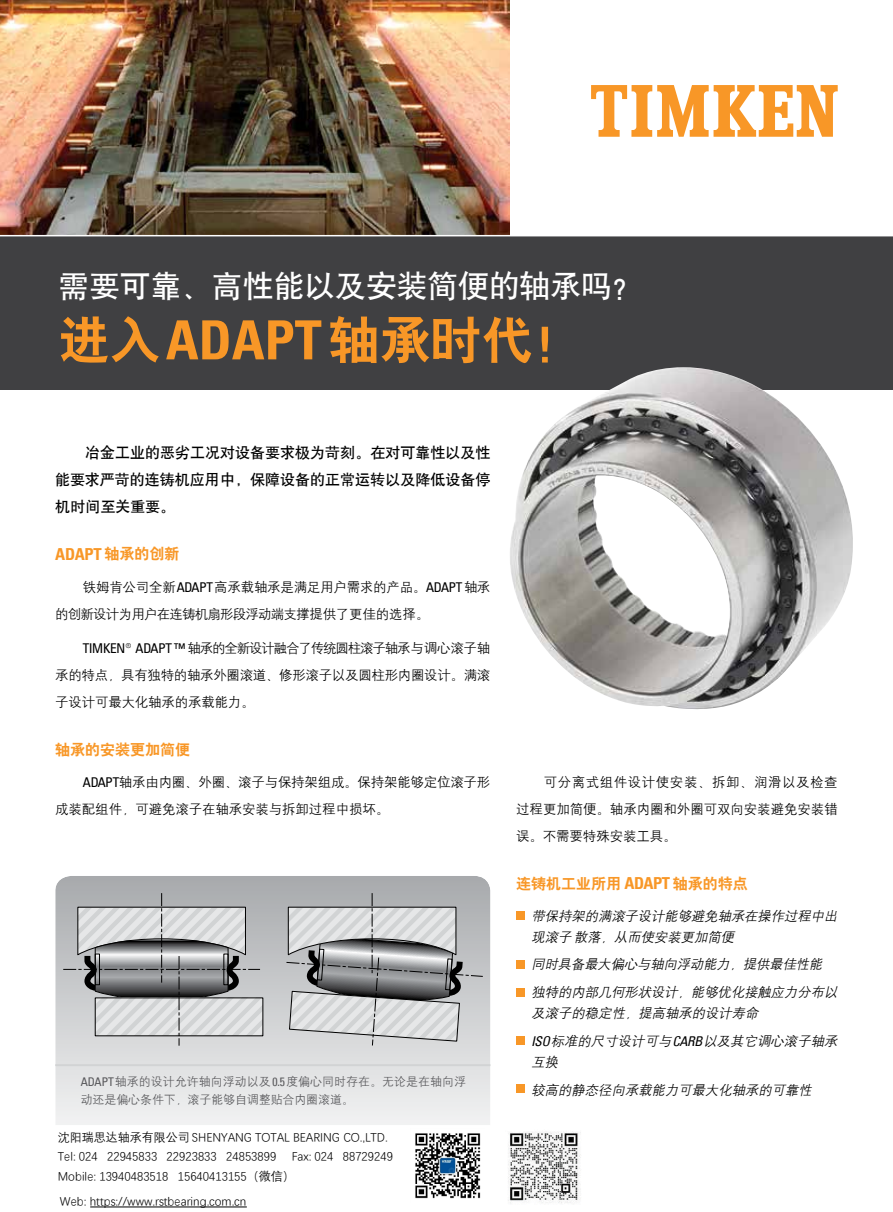
<style>
.page{position:relative;width:893px;height:1212px;background:#fff}
.page>*{position:absolute;margin:0;border:0;box-sizing:border-box;transform-origin:0 0}
.t1{font:51px "H Yb 2 gj";color:#f89727}
.t2{font:30.75px "H Yb 1 gj";color:#fff}
.t3{font:700 condensed 16.5px "Univers LT Std";letter-spacing:-.02em;color:#f89727}
.t4{font:15px/27px "H Yb 1 gj";color:#000;text-align:justify}
.t5{font:15px "H Yb 2 gj";color:#f89727}
.t6{font:13.5px/27px "H Yg 2 gj";letter-spacing:-.02em;color:#000}
.t7{font:italic 13.5px/27.8px "H Yg 2 gj";color:#000}
.t8{font:12px/19.4px "Deng Xian";letter-spacing:-.005em;color:#000}
.t9{font:12px/18px "H Yg 2 gj";color:#58585b}
.s1{font-size:31.5px}
.s2{font-family:"Univers LT Std";font-weight:700;font-stretch:condensed;font-size:54px}
.s3{font-family:"H Yb 2 gj";font-weight:400;font-stretch:normal;font-size:15px}
.s4{font-family:"Univers S";font-stretch:condensed}
.s5{font-family:"Univers LT Std";font-weight:700;font-stretch:condensed;font-size:16.5px}
</style>
<div class="page">
<img style="left:0;top:0;width:509px;height:235px">
<svg style="left:55px;top:876px;width:435px;height:249px;background:#d7d9da"></svg>
<div style="left:0;top:235px;width:893px;height:154px;background:#404042"></div>
<hr style="left:0;top:235px;width:893px;height:1px;background:#fff">
<hr style="left:55px;top:1064px;width:435px;height:2px;background:#d1d3d4">
<svg style="left:63px;top:893px;width:197px;height:153px;background:#b2b4b5"></svg>
<svg style="left:286px;top:893px;width:197px;height:153px;background:#b3b4b6"></svg>
<img style="left:498px;top:367px;width:358px;height:343px">
<div style="left:517px;top:912px;width:8px;height:8px;background:#f89727"></div>
<div style="left:517px;top:960px;width:8px;height:8px;background:#f89727"></div>
<div style="left:517px;top:989px;width:8px;height:8px;background:#f89727"></div>
<div style="left:517px;top:1037px;width:8px;height:8px;background:#f89727"></div>
<div style="left:517px;top:1084px;width:8px;height:9px;background:#f89727"></div>
<svg style="left:591px;top:85px;width:247px;height:52px"></svg>
<hr style="left:91px;top:1206px;width:155px;height:1px;background:#000">
<img style="left:415px;top:1133px;width:66px;height:66px">
<img style="left:508px;top:1131px;width:73px;height:73px">
<h2 class="t2" style="left:58px;top:270px;width:587px">需要可靠、高性能以及安装简便的轴承吗<span class="s1">？</span></h2>
<h1 class="t1" style="left:58px;top:314px;width:527px">进入<span class="s2">ADAPT</span>轴承时代！</h1>
<p class="t4" style="left:55px;top:439px;width:437px;text-indent:30px">冶金工业的恶劣工况对设备要求极为苛刻。在对可靠性以及性能要求严苛的连铸机应用中，保障设备的正常运转以及降低设备停机时间至关重要。</p>
<p class="t3" style="left:55px;top:545px;width:126px">ADAPT <span class="s3">轴承的创新</span></p>
<p class="t6" style="left:55px;top:574px;width:437px;text-indent:28px">铁姆肯公司全新<span class="s4">ADAPT</span>高承载轴承是满足用户需求的产品。<span class="s4">ADAPT</span> 轴承的创新设计为用户在连铸机扇形段浮动端支撑提供了更佳的选择。</p>
<p class="t6" style="left:55px;top:635px;width:437px;text-align:justify;text-indent:28px"><span class="s4">TIMKEN®ADAPT ™</span> 轴承的全新设计融合了传统圆柱滚子轴承与调心滚子轴承的特点，具有独特的轴承外圈滚道、修形滚子以及圆柱形内圈设计。满滚子设计可最大化轴承的承载能力。</p>
<p class="t5" style="left:55px;top:742px;width:136px">轴承的安装更加简便</p>
<p class="t6" style="left:55px;top:769px;width:437px;text-indent:28px"><span class="s4">ADAPT</span>轴承由内圈、外圈、滚子与保持架组成。保持架能够定位滚子形成装配组件，可避免滚子在轴承安装与拆卸过程中损坏。</p>
<p class="t6" style="left:516px;top:769px;width:323px;text-align:justify;text-indent:28px">可分离式组件设计使安装、拆卸、润滑以及检查过程更加简便。轴承内圈和外圈可双向安装避免安装错误。不需要特殊安装工具。</p>
<p class="t9" style="left:81px;top:1073px;width:387px"><span class="s4">ADAPT</span>轴承的设计允许轴向浮动以及<span class="s4">0.5</span>度偏心同时存在。无论是在轴向浮动还是偏心条件下，滚子能够自调整贴合内圈滚道。</p>
<p class="t8" style="left:58px;top:1128px;width:331px">沈阳瑞思达轴承有限公司 SHENYANG TOTAL BEARING CO.,LTD.<br>Tel: 024 22945833 22923833 24853899</p>
<p class="t8" style="left:58px;top:1147px;width:337px;text-indent:234px">Fax: 024 88729249<br>Mobile: 13940483518 15640413155（微信）</p>
<p class="t8" style="left:60px;top:1191px;width:188px">Web: https://www.rstbearing.com.cn</p>
<p class="t5" style="left:516px;top:876px;width:233px">连铸机工业所用 <span class="s5">ADAPT</span> 轴承的特点</p>
<p class="t7" style="left:531px;top:905px;width:310px;line-height:21px">带保持架的满滚子设计能够避免轴承在操作过程中出现滚子散落，从而使安装更加简便</p>
<p class="t7" style="left:532px;top:950px;width:310px">同时具备最大偏心与轴向浮动能力，提供最佳性能独特的内部几何形状设计，能够优化接触应力分布以</p>
<p class="t7" style="left:531px;top:999px;width:311px">及滚子的稳定性，提高轴承的设计寿命<br><span class="s4">ISO</span>标准的尺寸设计可与<span class="s4">CARB</span>以及其它调心滚子轴承</p>
<p class="t7" style="left:532px;top:1048px;width:285px">互换<br>较高的静态径向承载能力可最大化轴承的可靠性</p>
</div>
